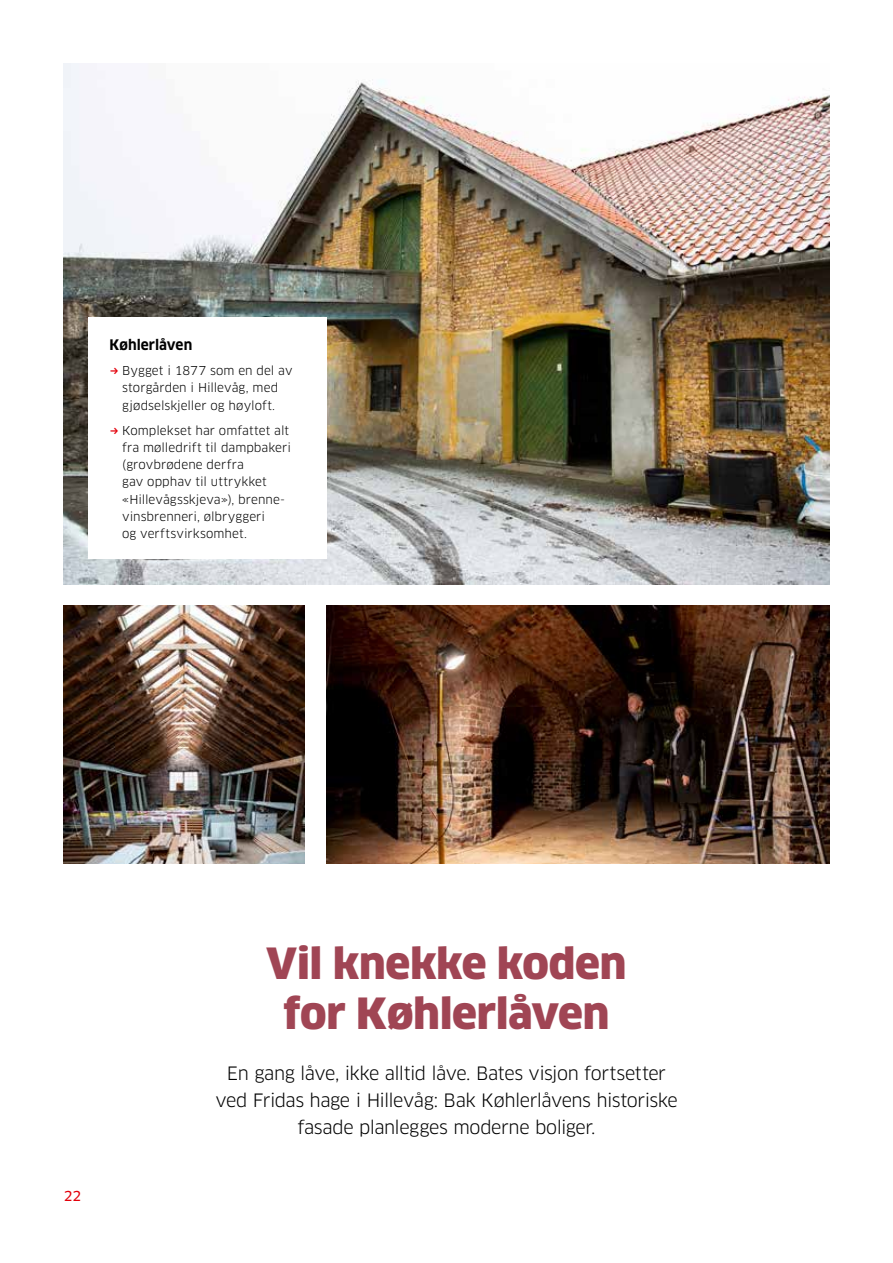
<style>
.page{position:relative;width:893px;height:1263px;background:#fff}
.page>*{position:absolute;margin:0;border:0;box-sizing:border-box;transform-origin:0 0}
.t1{font:900 42px/50.4px "Clan OT";letter-spacing:-.01em;color:#a04554;text-align:center}
.t2{font:18px/27px "Clan OT";letter-spacing:-.025em;color:#000;text-align:center}
.t3{font:700 14.25px "Clan OT";color:#000;scale:.95 1}
.t4{font:13.5px "Clan OT News";color:#e3000b}
.t5{font:12px/17.1px "Clan OT";letter-spacing:.005em;color:#000}
</style>
<div class="page">
<img style="left:64px;top:64px;width:765px;height:520px">
<img style="left:326px;top:605px;width:503px;height:258px">
<img style="left:64px;top:605px;width:241px;height:258px">
<div style="left:88px;top:317px;width:238px;height:242px;background:#fff"></div>
<p class="t3" style="left:109px;top:336px;width:89px">Køhlerlåven</p>
<p class="t5" style="left:122px;top:362px;width:172px">Bygget i 1877 som en del av storgården i Hillevåg, med gjødselskjeller og høyloft.</p>
<p class="t5" style="left:122px;top:422px;width:170px">Komplekset har omfattet alt fra mølledrift til dampbakeri (grovbrødene derfra<br>gav opphav til uttrykket «Hillevågsskjeva»), brenne&shy;vinsbrenneri, ølbryggeri<br>og verftsvirksomhet.</p>
<p class="t4" style="left:64px;top:1188px;width:19px">22</p>
<h1 class="t1" style="left:266px;top:938px;width:362px">Vil knekke koden for Køhlerlåven</h1>
<h2 class="t2" style="left:215px;top:1060px;width:464px">En gang låve, ikke alltid låve. Bates visjon fortsetter ved Fridas hage i Hillevåg: Bak Køhlerlåvens historiske fasade planlegges moderne boliger.</h2>
</div>
